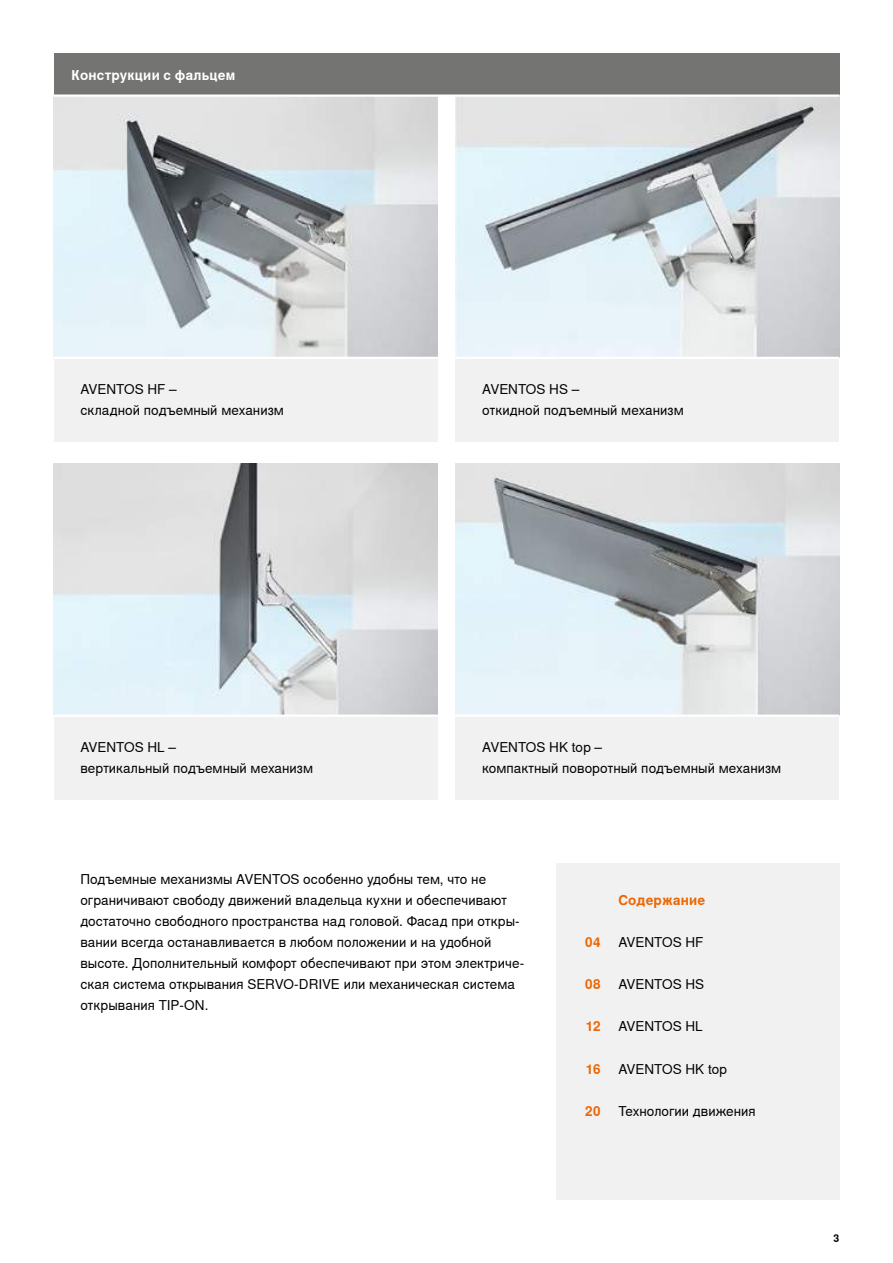
<style>
.page{position:relative;width:893px;height:1263px;background:#fff}
.page>*{position:absolute;margin:0;border:0;box-sizing:border-box;transform-origin:0 0}
.t1{font:13.5px/21px "Nimbus Sans Global";letter-spacing:.005em;color:#000}
.t2{font:700 13.5px "Nimbus Sans Global";letter-spacing:.015em;color:#ec6602}
.t3{font:700 13.5px "Nimbus Sans Global";letter-spacing:.015em;color:#fff}
.t4{font:700 10.5px "Nimbus Sans Global";color:#000}
</style>
<div class="page">
<div style="left:54px;top:54px;width:785px;height:42px;background:#747473"></div>
<div style="left:556px;top:863px;width:283px;height:337px;background:#f0f0f0"></div>
<div style="left:54px;top:358px;width:384px;height:84px;background:#f0f0f0"></div>
<div style="left:455px;top:358px;width:384px;height:84px;background:#f0f0f0"></div>
<div style="left:54px;top:716px;width:384px;height:84px;background:#f0f0f0"></div>
<div style="left:455px;top:716px;width:384px;height:84px;background:#f0f0f0"></div>
<img style="left:54px;top:97px;width:384px;height:260px">
<img style="left:455px;top:97px;width:384px;height:260px">
<img style="left:54px;top:463px;width:384px;height:251px">
<img style="left:455px;top:463px;width:384px;height:251px">
<hr style="left:54px;top:357px;width:785px;height:2px;background:#fff">
<hr style="left:54px;top:94px;width:785px;height:3px;background:#fff">
<hr style="left:54px;top:714px;width:785px;height:3px;background:#fff">
<p class="t3" style="left:71px;top:67px;width:165px">Конструкции с фальцем</p>
<p class="t1" style="left:80px;top:379px;width:205px">AVENTOS HF –<br>складной подъемный механизм</p>
<p class="t1" style="left:482px;top:379px;width:203px">AVENTOS HS –<br>откидной подъемный механизм</p>
<p class="t1" style="left:80px;top:737px;width:234px">AVENTOS HL –<br>вертикальный подъемный механизм</p>
<p class="t1" style="left:482px;top:737px;width:301px">AVENTOS HK top –<br>компактный поворотный подъемный механизм</p>
<p class="t1" style="left:80px;top:869px;width:445px">Подъемные механизмы AVENTOS особенно удобны тем, что не ограничивают свободу движений владельца кухни и обеспечивают достаточно свободного пространства над головой. Фасад при откры&shy;вании всегда останавливается в любом положении и на удобной высоте. Дополнительный комфорт обеспечивают при этом электриче&shy;ская система открывания SERVO-DRIVE или механическая система открывания TIP-ON.</p>
<p class="t2" style="left:585px;top:935px;width:17px">04</p>
<p class="t2" style="left:585px;top:977px;width:17px">08</p>
<p class="t2" style="left:586px;top:1019px;width:16px">12</p>
<p class="t2" style="left:586px;top:1061px;width:16px">16</p>
<p class="t2" style="left:585px;top:1103px;width:17px">20</p>
<p class="t2" style="left:618px;top:892px;width:88px">Содержание</p>
<p class="t1" style="left:618px;top:932px;width:87px">AVENTOS HF</p>
<p class="t1" style="left:618px;top:974px;width:87px">AVENTOS HS</p>
<p class="t1" style="left:618px;top:1016px;width:86px">AVENTOS HL</p>
<p class="t1" style="left:618px;top:1058px;width:110px">AVENTOS HK top</p>
<p class="t1" style="left:618px;top:1100px;width:139px">Технологии движения</p>
<p class="t4" style="left:833px;top:1232px;width:7px">3</p>
</div>
